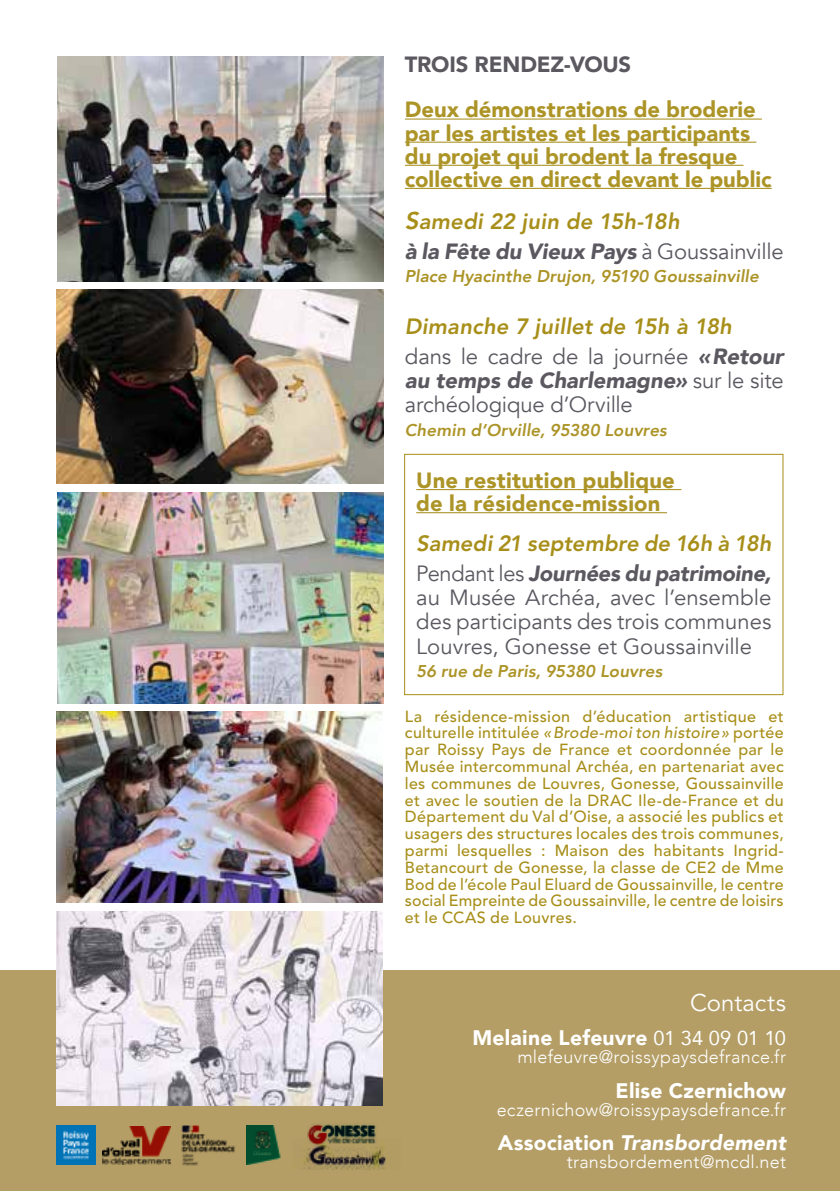
<style>
.page{position:relative;width:840px;height:1191px;background:#fff}
.page>*{position:absolute;margin:0;border:0;box-sizing:border-box;transform-origin:0 0}
.t1{font:24px "Avenir LT Std";color:#fff}
.t2{font:22px/24.2px "Avenir";color:#5b5860;text-align:justify}
.t3{font:900 22px/23.2px "Avenir";color:#ac9427}
.t4{font:italic 800 22px "Avenir LT Std";letter-spacing:.005em;color:#a88f1a}
.t5{font:italic 900 22px "Avenir";letter-spacing:-.005em;color:#5b5860}
.t6{font:900 22px "Avenir";letter-spacing:-.01em;color:#5b5860}
.t7{font:900 21px "Avenir";letter-spacing:.01em;color:#fff}
.t8{font:italic 900 21px "Avenir";letter-spacing:.01em;color:#fff}
.t9{font:300 18px "Avenir";letter-spacing:.015em;color:#fff}
.t10{font:italic 800 17px "Avenir";letter-spacing:.005em;color:#ac9427}
.t11{font:500 16px/16.8px "Avenir LT Std";letter-spacing:.01em;color:#a88f1a;text-align:justify}
.s1{font-size:24px}
.s2{font-weight:400;font-style:normal}
.s3{font-weight:900;font-style:italic}
.s4{font-style:italic}
.s5{font-weight:400;font-size:20px}
.s6{font-style:normal}
</style>
<div class="page">
<div style="left:0;top:970px;width:839px;height:221px;background:#b49e66"></div>
<hr style="left:404px;top:118px;width:357px;height:2px;background:#ac9427">
<hr style="left:404px;top:142px;width:352px;height:1px;background:#ac9427">
<hr style="left:404px;top:165px;width:339px;height:1px;background:#ac9427">
<hr style="left:404px;top:188px;width:367px;height:1px;background:#ac9427">
<img style="left:57px;top:1125px;width:38px;height:39px">
<img style="left:181px;top:1125px;width:54px;height:41px">
<img style="left:102px;top:1126px;width:68px;height:38px">
<img style="left:303px;top:1145px;width:83px;height:24px">
<img style="left:303px;top:1124px;width:79px;height:24px">
<img style="left:246px;top:1125px;width:35px;height:40px">
<hr style="left:416px;top:489px;width:265px;height:1px;background:#ac9427">
<hr style="left:416px;top:512px;width:250px;height:1px;background:#ac9427">
<div style="left:404px;top:454px;width:378px;height:241px;border:1px solid #a88f1a"></div>
<img style="left:57px;top:492px;width:326px;height:211px">
<img style="left:57px;top:57px;width:326px;height:224px">
<img style="left:57px;top:289px;width:326px;height:195px">
<img style="left:57px;top:911px;width:325px;height:194px">
<img style="left:57px;top:711px;width:325px;height:192px">
<h2 class="t6" style="left:404px;top:45px;width:228px">TROIS RENDEZ-VOUS</h2>
<h2 class="t3" style="left:404px;top:98px;width:368px">Deux démonstrations de broderie par les artistes et les participants du projet qui brodent la fresque collective en direct devant le public</h2>
<h2 class="t4" style="left:404px;top:208px;width:276px"><span class="s1">S</span>amedi 22 juin de 15h-18h</h2>
<h2 class="t5" style="left:404px;top:233px;width:380px">à la Fête du Vieux Pays <span class="s2">à Goussainville</span></h2>
<p class="t10" style="left:404px;top:266px;width:355px">Place Hyacinthe Drujon, 95190 Goussainville</p>
<h2 class="t4" style="left:404px;top:313px;width:328px">Dimanche 7 juillet de 15h à 18h</h2>
<h2 class="t2" style="left:404px;top:344px;width:380px">dans le cadre de la journée <span class="s3">«Retour au temps de Charlemagne»</span> sur le site archéologique d’Orville</h2>
<p class="t10" style="left:404px;top:420px;width:263px">Chemin d’Orville, 95380 Louvres</p>
<h2 class="t3" style="left:416px;top:468px;width:260px">Une restitution publique de la résidence-mission</h2>
<h2 class="t4" style="left:416px;top:530px;width:356px">Samedi 21 septembre de 16h à 18h</h2>
<h2 class="t2" style="left:416px;top:562px;width:356px">Pendant les <span class="s3">Journées du patrimoine, </span>au Musée Archéa, avec l’ensemble des participants des trois communes Louvres, Gonesse et Goussainville</h2>
<p class="t10" style="left:416px;top:661px;width:247px">56 rue de Paris, 95380 Louvres</p>
<p class="t11" style="left:404px;top:708px;width:380px">La résidence-mission d’éducation artistique et culturelle intitulée <span class="s4">«Brode-moi ton histoire»</span> portée par Roissy Pays de France et coordonnée par le Musée intercommunal Archéa, en partenariat avec les communes de Louvres, Gonesse, Goussainville et avec le soutien de la DRAC Ile-de-France et du Département du Val d’Oise, a associé les publics et usagers des structures locales des trois communes, parmi lesquelles : Maison des habitants Ingrid-Betancourt de Gonesse, la classe de CE2 de Mme Bod de l’école Paul Eluard de Goussainville, le centre social Empreinte de Goussainville, le centre de loisirs et le CCAS de Louvres.</p>
<h1 class="t1" style="left:689px;top:988px;width:97px">Contacts</h1>
<h3 class="t7" style="left:472px;top:1020px;width:315px">Melaine Lefeuvre <span class="s5">01 34 09 01 10</span></h3>
<p class="t9" style="left:517px;top:1046px;width:270px">mlefeuvre@roissypaysdefrance.fr</p>
<h3 class="t7" style="left:615px;top:1072px;width:172px">Elise Czernichow</h3>
<p class="t9" style="left:496px;top:1099px;width:291px">eczernichow@roissypaysdefrance.fr</p>
<h3 class="t8" style="left:497px;top:1125px;width:289px"><span class="s6">Association</span> Transbordement</h3>
<p class="t9" style="left:566px;top:1151px;width:221px">transbordement@mcdl.net</p>
</div>
